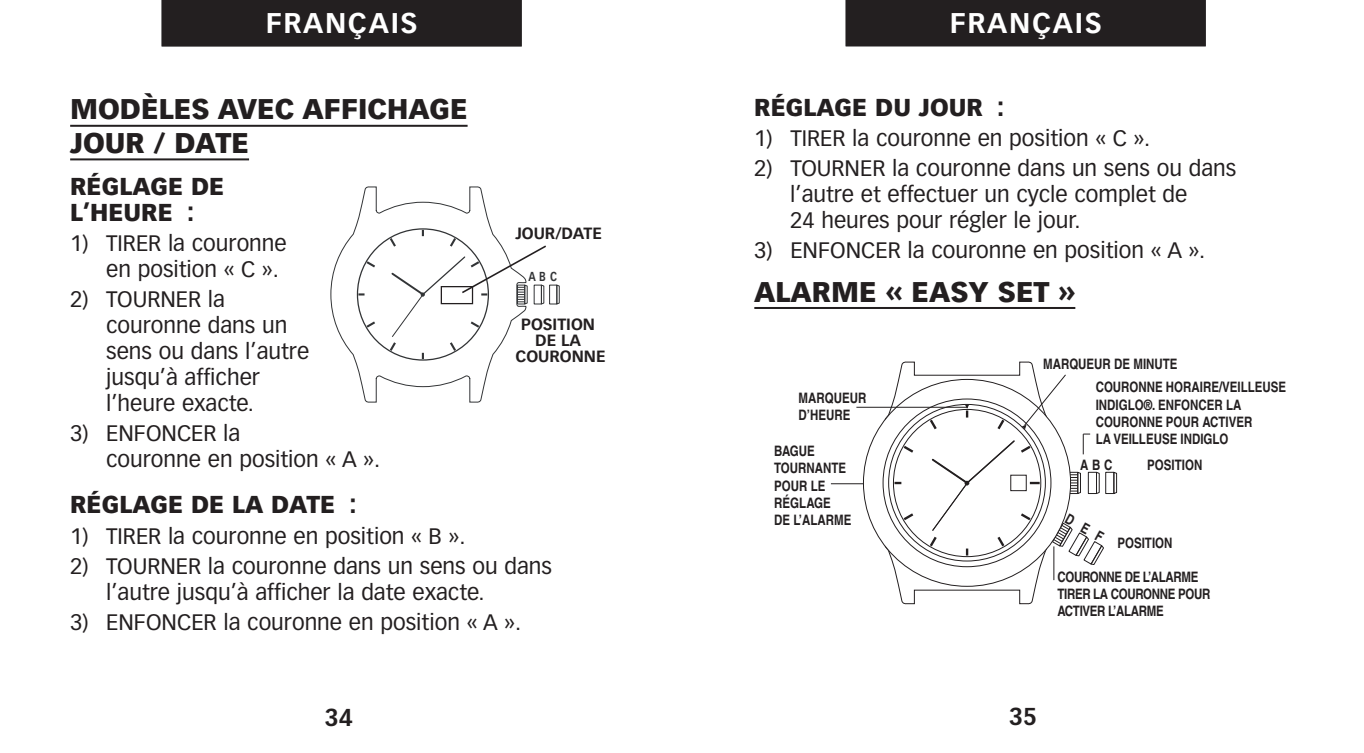
<style>
.page{position:relative;width:1364px;height:753px;background:#fff}
.page>*{position:absolute;margin:0;border:0;box-sizing:border-box;transform-origin:0 0}
.t1{font:900 28px/33.6px "Vectora LH";color:#231f20}
.t2{font:700 28px "Vectora LH";letter-spacing:.06em;color:#fff}
.t3{font:900 24px/26px "Vectora LH";color:#231f20}
.t4{font:700 24px "Vectora LH";color:#231f20}
.t5{font:22px/26px "Vectora LH";color:#231f20}
.t6{font:700 16px/16px "Vectora LH";color:#231f20;text-align:center}
.t7{font:700 14.4px/17.2px "Helvetica";color:#231f20;scale:.8 1}
.t8{font:700 14.4px/17.2px "Helvetica";letter-spacing:-.03em;color:#231f20;scale:.8 1}
.t9{font:700 12.8px "Vectora LH";color:#323436;scale:.8 1}
</style>
<div class="page">
<hr style="left:754px;top:307px;width:321px;height:2px;background:#231f20">
<div style="left:845px;top:0;width:361px;height:46px;background:#231f20"></div>
<hr style="left:70px;top:125px;width:397px;height:2px;background:#231f20">
<hr style="left:70px;top:158px;width:179px;height:2px;background:#231f20">
<div style="left:162px;top:0;width:360px;height:46px;background:#231f20"></div>
<div style="left:1113px;top:472px;width:4px;height:22px;border:1px solid #231f20"></div>
<div style="left:1105px;top:472px;width:9px;height:22px;border:1px solid #231f20"></div>
<hr style="left:856px;top:406px;width:112px;height:2px;background:#231f20">
<hr style="left:831px;top:483px;width:32px;height:1px;background:#231f20">
<svg style="left:330px;top:186px;width:162px;height:217px"></svg>
<div style="left:556px;top:285px;width:4px;height:19px;border:1px solid #323436"></div>
<div style="left:549px;top:285px;width:8px;height:19px;border:1px solid #323436"></div>
<svg style="left:358px;top:230px;width:188px;height:129px"></svg>
<svg style="left:884px;top:361px;width:220px;height:243px"></svg>
<p class="t2" style="left:266px;top:11px;width:154px">FRANÇAIS</p>
<p class="t1" style="left:70px;top:94px;width:399px">MODÈLES AVEC AFFICHAGE<br>JOUR / DATE</p>
<p class="t3" style="left:70px;top:175px;width:156px">RÉGLAGE DE<br>L’HEURE :</p>
<p class="t5" style="left:106px;top:230px;width:182px;text-indent:-36px">1) TIRER la couronne en position « C ».</p>
<p class="t5" style="left:106px;top:287px;width:205px;text-indent:-36px">2) TOURNER la couronne dans un sens ou dans l’autre jusqu’à afficher l’heure exacte.</p>
<p class="t5" style="left:106px;top:421px;width:275px;text-indent:-36px">3) ENFONCER la<br>couronne en position « A ».</p>
<p class="t3" style="left:70px;top:493px;width:288px">RÉGLAGE DE LA DATE :</p>
<p class="t5" style="left:70px;top:523px;width:397px">1) TIRER la couronne en position « B ».</p>
<p class="t5" style="left:106px;top:553px;width:447px;text-indent:-36px">2) TOURNER la couronne dans un sens ou dans l’autre jusqu’à afficher la date exacte.</p>
<p class="t5" style="left:70px;top:609px;width:453px">3) ENFONCER la couronne en position « A ».</p>
<p class="t6" style="left:515px;top:226px;width:88px">JOUR/DATE</p>
<p class="t9" style="left:528px;top:270px;width:37px">A B C</p>
<p class="t6" style="left:515px;top:317px;width:92px">POSITION<br>DE LA<br>COURONNE</p>
<p class="t4" style="left:325px;top:707px;width:30px">34</p>
<p class="t2" style="left:949px;top:11px;width:154px">FRANÇAIS</p>
<p class="t3" style="left:754px;top:96px;width:251px">RÉGLAGE DU JOUR :</p>
<p class="t5" style="left:754px;top:126px;width:398px">1) TIRER la couronne en position « C ».</p>
<p class="t5" style="left:790px;top:156px;width:447px;text-indent:-36px">2) TOURNER la couronne dans un sens ou dans l’autre et effectuer un cycle complet de<br>24 heures pour régler le jour.</p>
<p class="t5" style="left:754px;top:238px;width:453px">3) ENFONCER la couronne en position « A ».</p>
<p class="t1" style="left:754px;top:277px;width:323px">ALARME « EASY SET »</p>
<p class="t7" style="left:798px;top:390px;width:86px">MARQUEUR<br>D’HEURE</p>
<p class="t7" style="left:774px;top:444px;width:98px">BAGUE<br>TOURNANTE<br>POUR LE<br>RÉGLAGE<br>DE L’ALARME</p>
<p class="t7" style="left:1043px;top:357px;width:170px">MARQUEUR DE MINUTE</p>
<p class="t7" style="left:1095px;top:380px;width:240px">COURONNE HORAIRE/VEILLEUSE<br>INDIGLO®. ENFONCER LA<br>COURONNE POUR ACTIVER<br>LA VEILLEUSE INDIGLO</p>
<p class="t7" style="left:1080px;top:457px;width:42px">A B C</p>
<p class="t7" style="left:1147px;top:457px;width:71px">POSITION</p>
<p class="t7" style="left:1117px;top:535px;width:70px">POSITION</p>
<p class="t8" style="left:1057px;top:569px;width:193px">COURONNE DE L’ALARME<br>TIRER LA COURONNE POUR<br>ACTIVER L’ALARME</p>
<p class="t4" style="left:1009px;top:707px;width:30px">35</p>
</div>
